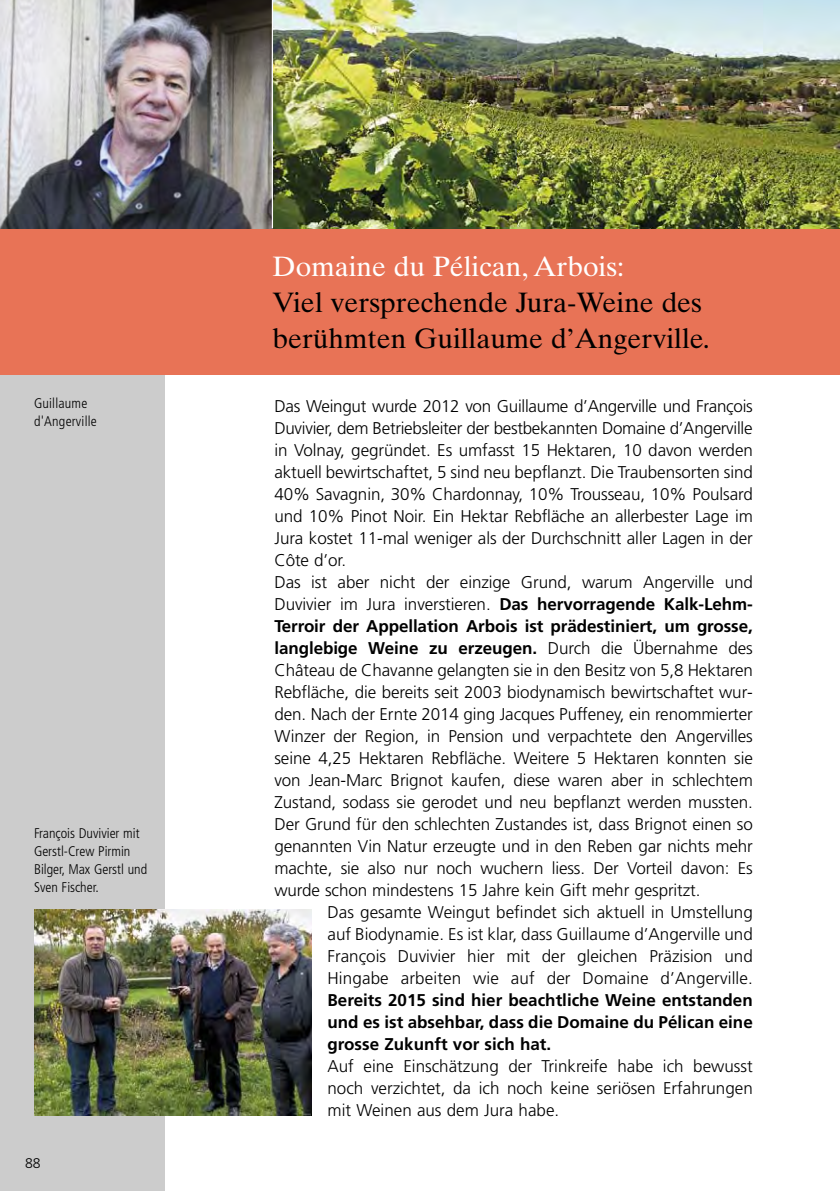
<style>
.page{position:relative;width:840px;height:1191px;background:#fff}
.page>*{position:absolute;margin:0;border:0;box-sizing:border-box;transform-origin:0 0}
.t1{font:28px/36px "Times Ten";color:#000}
.t2{font:28px "Times Ten";color:#fff}
.t3{font:300 17px/22px "Frutiger";letter-spacing:-.005em;color:#000;text-align:justify}
.t4{font:700 17px/22px "Frutiger";color:#000;text-align:justify}
.t5{font:300 condensed 14px/18px "Frutiger";color:#000}
.t6{font:300 14px "Frutiger";color:#000}
.s1{font-weight:700}
</style>
<div class="page">
<div style="left:0;top:374px;width:164px;height:817px;background:#ccc"></div>
<div style="left:0;top:228px;width:839px;height:146px;background:#e87356"></div>
<img style="left:273px;top:0;width:566px;height:228px">
<img style="left:0;top:0;width:272px;height:228px">
<img style="left:35px;top:909px;width:276px;height:206px">
<p class="t5" style="left:34px;top:395px;width:64px">Guillaume d'Angerville</p>
<p class="t5" style="left:34px;top:825px;width:114px">François Duvivier mit<br>Gerstl-Crew Pirmin<br>Bilger, Max Gerstl und<br>Sven Fischer.</p>
<p class="t6" style="left:25px;top:1157px;width:17px">88</p>
<h1 class="t2" style="left:272px;top:256px;width:353px">Domaine du Pélican, Arbois:</h1>
<h1 class="t1" style="left:272px;top:287px;width:438px">Viel versprechende Jura-Weine des berühmten Guillaume d’Angerville.</h1>
<p class="t3" style="left:274px;top:396px;width:479px;text-align:left">Das Weingut wurde 2012 von Guillaume d’Angerville und François Duvivier, dem Betriebsleiter der bestbekannten Domaine d’Angerville in Volnay, gegründet. Es umfasst 15 Hektaren, 10 davon werden aktuell bewirtschaftet, 5 sind neu bepflanzt. Die Trauben sorten sind 40% Savagnin, 30% Chardonnay, 10% Trousseau, 10% Poulsard und 10% Pinot Noir. Ein Hektar Rebfläche an allerbester Lage im Jura kostet 11-mal weniger als der Durchschnitt aller Lagen in der Côte d’or.<br>Das ist aber nicht der einzige Grund, warum Angerville und Duvivier im Jura inverstieren. <span class="s1">Das hervorragende Kalk-Lehm-Terroir der Appellation Arbois ist prädestiniert, um grosse, langlebige Weine zu erzeugen.</span> Durch die Übernahme des Château de Chavanne gelangten sie in den Besitz von 5,8 Hektaren Rebfläche, die bereits seit 2003 biodynamisch bewirtschaftet wur&shy;den. Nach der Ernte 2014 ging Jacques Puffeney, ein renommierter Winzer der Region, in Pension und verpachtete den Angervilles seine 4,25 Hektaren Rebfläche. Weitere 5 Hektaren konnten sie von Jean-Marc Brignot kaufen, diese waren aber in schlechtem Zustand, sodass sie gerodet und neu bepflanzt werden mussten.<br>Der Grund für den schlechten Zustandes ist, dass Brignot einen so genannten Vin Natur erzeugte und in den Reben gar nichts mehr machte, sie also nur noch wuchern liess. Der Vorteil davon: Es wurde schon mindestens 15 Jahre kein Gift mehr gespritzt.</p>
<p class="t3" style="left:327px;top:902px;width:426px">Das gesamte Weingut befindet sich aktuell in Umstellung auf Biodynamie. Es ist klar, dass Guillaume d’Angerville und François Duvivier hier mit der gleichen Präzision und Hingabe arbeiten wie auf der Domaine d’Angerville.</p>
<p class="t4" style="left:327px;top:990px;width:426px">Bereits 2015 sind hier beachtliche Weine entstanden und es ist absehbar, dass die Domaine du Pélican eine grosse Zukunft vor sich hat.</p>
<p class="t3" style="left:327px;top:1056px;width:426px">Auf eine Einschätzung der Trinkreife habe ich bewusst noch verzichtet, da ich noch keine seriösen Erfahrungen mit Weinen aus dem Jura habe.</p>
</div>
